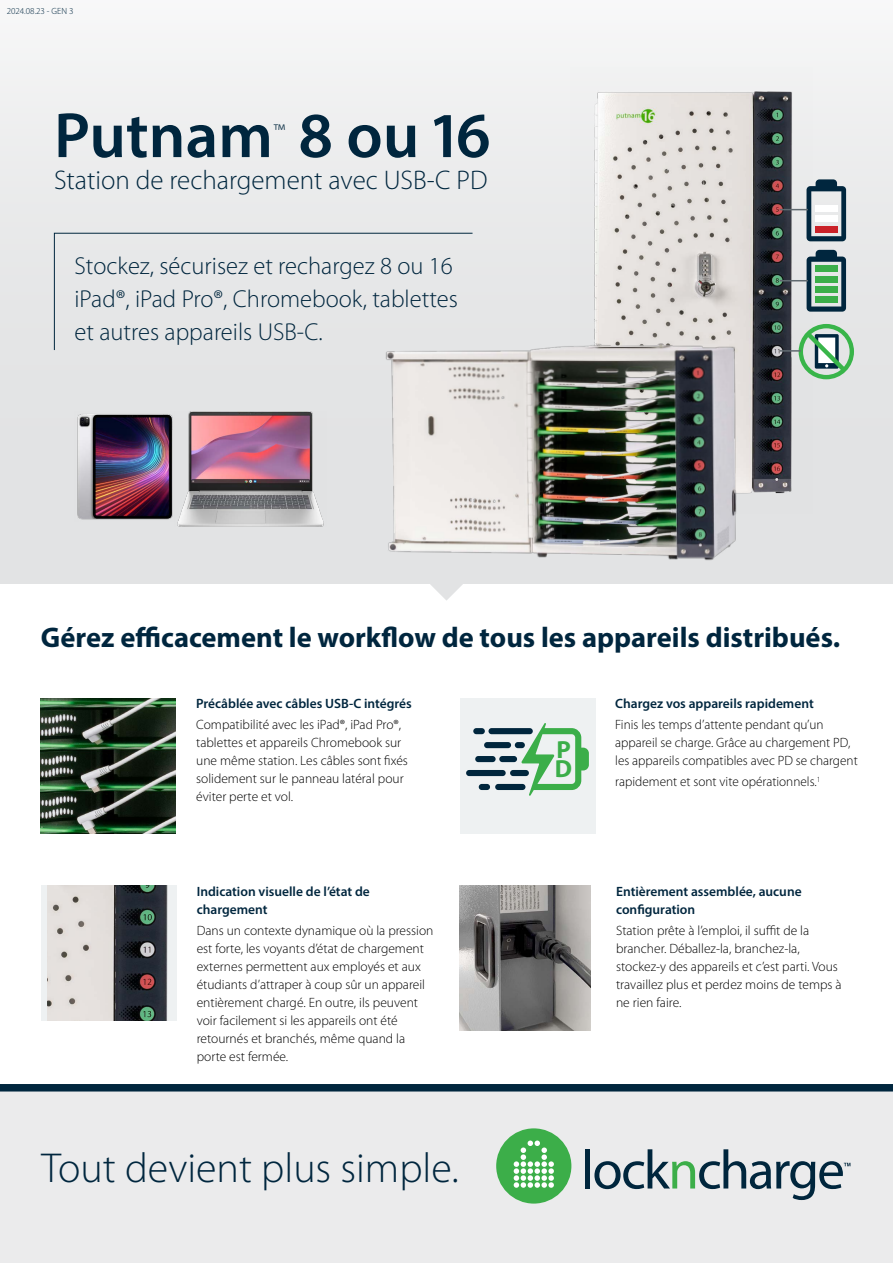
<style>
.page{position:relative;width:893px;height:1263px;background:#fff}
.page>*{position:absolute;margin:0;border:0;box-sizing:border-box;transform-origin:0 0}
.t1{font:600 64.5px "Myriad Pro";color:#00263e}
.t2{font:300 42px "Myriad Pro";color:#00263e}
.t3{font:700 28.5px "Myriad Pro";color:#00263e}
.t4{font:300 27px "Myriad Pro";color:#00263e}
.t5{font:700 24.9px/18.8px "Myriad Pro";color:#3bae49}
.t6{font:300 24.6px/33px "Myriad Pro";color:#00263e}
.t7{font:300 20.1px "Myriad Pro";color:#00263e}
.t8{font:300 13.5px/18px "Myriad Pro";color:#000}
.t9{font:600 13.5px/18px "Myriad Pro";color:#00263e}
.t10{font:300 9px "Myriad Pro";color:#00263e}
</style>
<div class="page">
<div style="left:41px;top:886px;width:135px;height:135px;background:#eef1f2"></div>
<div style="left:460px;top:698px;width:135px;height:135px;background:#eef1f2"></div>
<img style="left:47px;top:886px;width:121px;height:135px">
<div style="left:0;top:0;width:893px;height:584px;background:linear-gradient(to right,#eaebec,#edeeee)"></div>
<svg style="left:430px;top:584px;width:33px;height:17px"></svg>
<div style="left:0;top:1087px;width:893px;height:176px;background:#ebebec"></div>
<div style="left:585px;top:1149px;width:5px;height:39px;background:#00263d"></div>
<div style="left:496px;top:1128px;width:75px;height:75px;background:#3cae49;border-radius:50%"></div>
<svg style="left:514px;top:1140px;width:40px;height:48px"></svg>
<svg style="left:594px;top:1149px;width:256px;height:51px"></svg>
<div style="left:54px;top:232px;width:419px;height:119px;background:#e6e7e8"></div>
<div style="left:0;top:1084px;width:893px;height:7px;background:#00263e"></div>
<img style="left:41px;top:698px;width:135px;height:135px">
<img style="left:77px;top:413px;width:98px;height:108px">
<img style="left:177px;top:412px;width:147px;height:114px">
<img style="left:594px;top:91px;width:218px;height:403px">
<svg style="left:466px;top:723px;width:123px;height:73px"></svg>
<svg style="left:796px;top:322px;width:58px;height:59px"></svg>
<svg style="left:780px;top:179px;width:66px;height:62px"></svg>
<svg style="left:780px;top:250px;width:66px;height:62px"></svg>
<hr style="left:780px;top:350px;width:21px;height:2px;background:#606a70">
<img style="left:378px;top:326px;width:368px;height:235px">
<img style="left:459px;top:886px;width:131px;height:144px">
<p class="t10" style="left:7px;top:5px;width:68px">2024.08.23 - GEN 3</p>
<h1 class="t1" style="left:54px;top:94px;width:438px">Putnam 8 ou 16</h1>
<h3 class="t7" style="left:273px;top:119px;width:14px">™</h3>
<h3 class="t4" style="left:54px;top:163px;width:435px">Station de rechargement avec USB-C PD</h3>
<h3 class="t6" style="left:75px;top:249px;width:385px">Stockez, sécurisez et rechargez 8 ou 16 iPad®, iPad Pro®, Chromebook, tablettes et autres appareils USB-C.</h3>
<h3 class="t3" style="left:41px;top:618px;width:801px">Gérez efficacement le workflow de tous les appareils distribués.</h3>
<p class="t9" style="left:196px;top:694px;width:217px">Précâblée avec câbles USB-C intégrés</p>
<p class="t8" style="left:196px;top:716px;width:213px">Compatibilité avec les iPad®, iPad Pro®, tablettes et appareils Chromebook sur une même station. Les câbles sont fixés solidement sur le panneau latéral pour éviter perte et vol.</p>
<p class="t9" style="left:197px;top:882px;width:175px">Indication visuelle de l’état de chargement</p>
<p class="t8" style="left:197px;top:921px;width:238px">Dans un contexte dynamique où la pression est forte, les voyants d’état de chargement externes permettent aux employés et aux étudiants d’attraper à coup sûr un appareil entièrement chargé. En outre, ils peuvent voir facilement si les appareils ont été retournés et branchés, même quand la porte est fermée.</p>
<h2 class="t2" style="left:41px;top:1143px;width:419px">Tout devient plus simple.</h2>
<h3 class="t5" style="left:555px;top:740px;width:19px">P<br>D</h3>
<p class="t9" style="left:615px;top:694px;width:200px">Chargez vos appareils rapidement</p>
<p class="t8" style="left:615px;top:716px;width:244px">Finis les temps d’attente pendant qu’un appareil se charge. Grâce au chargement PD, les appareils compatibles avec PD se chargent</p>
<p class="t8" style="left:615px;top:773px;width:207px">rapidement et sont vite opérationnels.<sup>1</sup></p>
<p class="t9" style="left:616px;top:882px;width:187px">Entièrement assemblée, aucune configuration</p>
<p class="t8" style="left:616px;top:921px;width:227px">Station prête à l’emploi, il suffit de la brancher. Déballez-la, branchez-la, stockez-y des appareils et c’est parti. Vous travaillez plus et perdez moins de temps à ne rien faire.</p>
</div>
